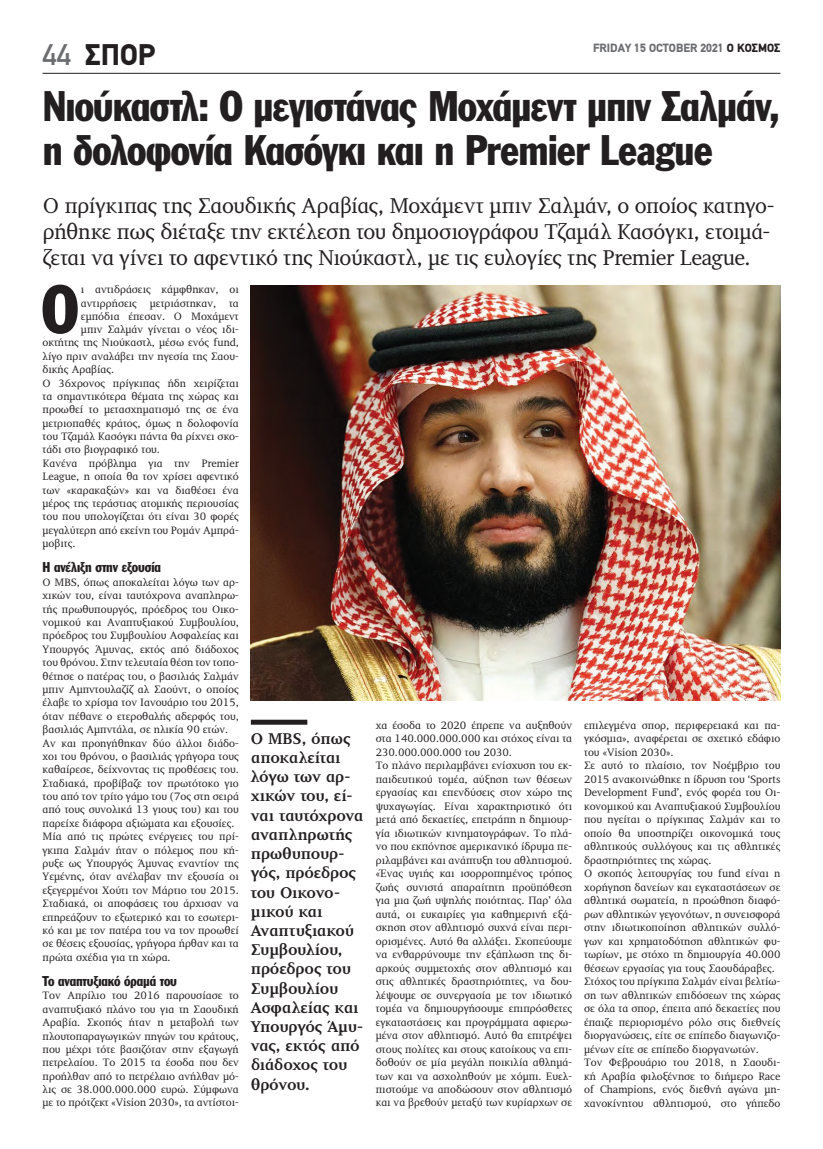
<style>
.page{position:relative;width:823px;height:1149px;background:#fff}
.page>*{position:absolute;margin:0;border:0;box-sizing:border-box;transform-origin:0 0}
.t1{font:66.6px "Franklin Gothic Greek Cond";color:#231f20}
.t2{font:42px/44px "Franklin Gothic Greek Cond";letter-spacing:-.015em;color:#231f20}
.t3{font:900 30px "PF Din Text";color:#231f20}
.t4{font:22px/26.4px "PF Diplomat";letter-spacing:-.015em;color:#231f20}
.t5{font:700 16px/19.2px "PF Diplomat";letter-spacing:-.02em;color:#231f20}
.t6{font:14px "Franklin Gothic Greek Cond";letter-spacing:-.01em;color:#231f20}
.t7{font:900 12px "PF Din Text";color:#6c6d70}
.t8{font:11px/13.5px "PF Diplomat";color:#231f20}
.s1{font-weight:500;color:#6c6d70}
.s2{color:#231f20}
</style>
<div class="page">
<hr style="left:43px;top:73px;width:737px;height:1px;background:#231f20">
<div style="left:251px;top:719px;width:56px;height:5px;background:#231f20"></div>
<img style="left:251px;top:285px;width:529px;height:415px">
<h3 class="t3" style="left:43px;top:37px;width:114px"><span class="s1">44</span> ΣΠΟΡ</h3>
<p class="t7" style="left:592px;top:40px;width:189px">FRIDAY 15 OCTOBER 2021 <span class="s2">Ο ΚΟΣΜΟΣ</span></p>
<h2 class="t2" style="left:43px;top:84px;width:738px">Νιούκαστλ: Ο μεγιστάνας Μοχάμεντ μπιν Σαλμάν, η δολοφονία Κασόγκι και η Premier League</h2>
<h3 class="t4" style="left:43px;top:192px;width:732px">Ο πρίγκιπας της Σαουδικής Αραβίας, Μοχάμεντ μπιν Σαλμάν, ο οποίος κατηγο&shy;ρήθηκε πως διέταξε την εκτέλεση του δημοσιογράφου Τζαμάλ Κασόγκι, ετοιμά&shy;ζεται να γίνει το αφεντικό της Νιούκαστλ, με τις ευλογίες της Premier League.</h3>
<h1 class="t1" style="left:42px;top:271px;width:38px">Ο</h1>
<p class="t8" style="left:81px;top:283px;width:159px">ι αντιδράσεις κάμφθηκαν, οι</p>
<p class="t8" style="left:81px;top:296px;width:159px">αντιρρήσεις μετριάστηκαν, τα</p>
<p class="t8" style="left:81px;top:309px;width:159px">εμπόδια έπεσαν. Ο Μοχάμεντ</p>
<p class="t8" style="left:81px;top:323px;width:159px">μπιν Σαλμάν γίνεται ο νέος ιδι-</p>
<p class="t8" style="left:43px;top:336px;width:198px">οκτήτης της Νιούκαστλ, μέσω ενός fund,</p>
<p class="t8" style="left:43px;top:349px;width:198px">λίγο πριν αναλάβει την ηγεσία της Σαου-</p>
<p class="t8" style="left:43px;top:363px;width:73px">δικής Αραβίας.</p>
<p class="t8" style="left:43px;top:376px;width:198px">Ο 36χρονος πρίγκιπας ήδη χειρίζεται</p>
<p class="t8" style="left:43px;top:389px;width:198px">τα σημαντικότερα θέματα της χώρας και</p>
<p class="t8" style="left:43px;top:403px;width:198px">προωθεί το μετασχηματισμό της σε ένα</p>
<p class="t8" style="left:43px;top:416px;width:198px">μετριοπαθές κράτος, όμως η δολοφονία</p>
<p class="t8" style="left:43px;top:430px;width:198px">του Τζαμάλ Κασόγκι πάντα θα ρίχνει σκο-</p>
<p class="t8" style="left:43px;top:443px;width:119px">τάδι στο βιογραφικό του.</p>
<p class="t8" style="left:43px;top:456px;width:198px">Κανένα πρόβλημα για την Premier</p>
<p class="t8" style="left:43px;top:470px;width:198px">League, η οποία θα τον χρίσει αφεντικό</p>
<p class="t8" style="left:43px;top:483px;width:198px">των «καρακαξών» και να διαθέσει ένα</p>
<p class="t8" style="left:43px;top:496px;width:198px">μέρος της τεράστιας ατομικής περιουσίας</p>
<p class="t8" style="left:43px;top:510px;width:198px">του που υπολογίζεται ότι είναι 30 φορές</p>
<p class="t8" style="left:43px;top:523px;width:198px">μεγαλύτερη από εκείνη του Ρομάν Αμπρά-</p>
<p class="t8" style="left:43px;top:537px;width:34px">μοβιτς.</p>
<p class="t6" style="left:43px;top:559px;width:120px">Η ανέλιξη στην εξουσία</p>
<p class="t8" style="left:43px;top:575px;width:198px">Ο MBS, όπως αποκαλείται λόγω των αρ&shy;χικών του, είναι ταυτόχρονα αναπληρω&shy;τής πρωθυπουργός, πρόεδρος του Οικο&shy;νομικού και Αναπτυξιακού Συμβουλίου, πρόεδρος του Συμβουλίου Ασφαλείας και Υπουργός Άμυνας, εκτός από διάδοχος του θρόνου. Στην τελευταία θέση τον τοπο&shy;θέτησε ο πατέρας του, ο βασιλιάς Σαλμάν μπιν Αμπντουλαζίζ αλ Σαούντ, ο οποίος έλαβε το χρίσμα τον Ιανουάριο του 2015, όταν πέθανε ο ετεροθαλής αδερφός του, βασιλιάς Αμπντάλα, σε ηλικία 90 ετών.<br>Αν και προηγήθηκαν δύο άλλοι διάδο&shy;χοι του θρόνου, ο βασιλιάς γρήγορα τους καθαίρεσε, δείχνοντας τις προθέσεις του.<br>Σταδιακά, προβίβαζε τον πρωτότοκο γιο του από τον τρίτο γάμο του (7ος στη σειρά από τους συνολικά 13 γιους του) και του παρείχε διάφορα αξιώματα και εξουσίες.<br>Μία από τις πρώτες ενέργειες του πρί&shy;γκιπα Σαλμάν ήταν ο πόλεμος που κή&shy;ρυξε ως Υπουργός Άμυνας εναντίον της Υεμένης, όταν ανέλαβαν την εξουσία οι εξεγερμένοι Χούτι τον Μάρτιο του 2015.<br>Σταδιακά, οι αποφάσεις του άρχισαν να επηρεάζουν το εξωτερικό και το εσωτερι&shy;κό και με τον πατέρα του να τον προωθεί σε θέσεις εξουσίας, γρήγορα ήρθαν και τα πρώτα σχέδια για τη χώρα.</p>
<p class="t6" style="left:43px;top:972px;width:136px">Το αναπτυξιακό όραμά του</p>
<p class="t8" style="left:43px;top:988px;width:198px;text-align:justify">Τον Απρίλιο του 2016 παρουσίασε το αναπτυξιακό πλάνο του για τη Σαουδική Αραβία. Σκοπός ήταν η μεταβολή των πλουτοπαραγωγικών πηγών του κράτους, που μέχρι τότε βασιζόταν στην εξαγωγή πετρελαίου. Το 2015 τα έσοδα που δεν προήλθαν από το πετρέλαιο ανήλθαν μό&shy;λις σε 38.000.000.000 ευρώ. Σύμφωνα με το πρότζεκτ «Vision 2030», τα αντίστοι-</p>
<p class="t5" style="left:251px;top:728px;width:114px">Ο MBS, όπως αποκαλείται λόγω των αρ&shy;χικών του, εί&shy;ναι ταυτόχρονα αναπληρωτής πρωθυπουρ&shy;γός, πρόεδρος του Οικονο&shy;μικού και<br>Αναπτυξιακού<br>Συμβουλίου, πρόεδρος του<br>Συμβουλίου<br>Ασφαλείας και<br>Υπουργός Άμυ&shy;νας, εκτός από διάδοχος του θρόνου.</p>
<p class="t8" style="left:375px;top:718px;width:198px">χα έσοδα το 2020 έπρεπε να αυξηθούν στα 140.000.000.000 και στόχος είναι τα 230.000.000.000 του 2030.<br>Το πλάνο περιλαμβάνει ενίσχυση του εκ&shy;παιδευτικού τομέα, αύξηση των θέσεων εργασίας και επενδύσεις στον χώρο της ψυχαγωγίας. Είναι χαρακτηριστικό ότι μετά από δεκαετίες, επετράπη η δημιουρ&shy;γία ιδιωτικών κινηματογράφων. Το πλά&shy;νο που εκπόνησε αμερικανικό ίδρυμα πε&shy;ριλαμβάνει και ανάπτυξη του αθλητισμού. «Ένας υγιής και ισορροπημένος τρόπος ζωής συνιστά απαραίτητη προϋπόθεση για μια ζωή υψηλής ποιότητας. Παρ’ όλα αυτά, οι ευκαιρίες για καθημερινή εξά&shy;σκηση στον αθλητισμό συχνά είναι περι&shy;ορισμένες. Αυτό θα αλλάξει. Σκοπεύουμε να ενθαρρύνουμε την εξάπλωση της δι&shy;αρκούς συμμετοχής στον αθλητισμό και στις αθλητικές δραστηριότητες, να δου&shy;λέψουμε σε συνεργασία με τον ιδιωτικό τομέα να δημιουργήσουμε επιπρόσθετες εγκαταστάσεις και προγράμματα αφιερω&shy;μένα στον αθλητισμό. Αυτό θα επιτρέψει στους πολίτες και στους κατοίκους να επι&shy;δοθούν σε μία μεγάλη ποικιλία αθλημά&shy;των και να ασχοληθούν με χόμπι. Ευελ&shy;πιστούμε να αποδώσουν στον αθλητισμό και να βρεθούν μεταξύ των κυρίαρχων σε</p>
<p class="t8" style="left:583px;top:718px;width:198px">επιλεγμένα σπορ, περιφερειακά και πα&shy;γκόσμια», αναφέρεται σε σχετικό εδάφιο του «Vision 2030».<br>Σε αυτό το πλαίσιο, τον Νοέμβριο του 2015 ανακοινώθηκε η ίδρυση του ‘Sports Development Fund’, ενός φορέα του Οι&shy;κονομικού και Αναπτυξιακού Συμβουλίου που ηγείται ο πρίγκιπας Σαλμάν και το οποίο θα υποστηρίζει οικονομικά τους αθλητικούς συλλόγους και τις αθλητικές δραστηριότητες της χώρας.<br>Ο σκοπός λειτουργίας του fund είναι η χορήγηση δανείων και εγκαταστάσεων σε αθλητικά σωματεία, η προώθηση διαφό&shy;ρων αθλητικών γεγονότων, η συνεισφορά στην ιδιωτικοποίηση αθλητικών συλλό&shy;γων και χρηματοδότηση αθλητικών φυ&shy;τωρίων, με στόχο τη δημιουργία 40.000 θέσεων εργασίας για τους Σαουδάραβες.<br>Στόχος του πρίγκιπα Σαλμάν είναι βελτίω&shy;ση των αθλητικών επιδόσεων της χώρας σε όλα τα σπορ, έπειτα από δεκαετίες που έπαιζε περιορισμένο ρόλο στις διεθνείς διοργανώσεις, είτε σε επίπεδο διαγωνιζο&shy;μένων είτε σε επίπεδο διοργανωτών.<br>Τον Φεβρουάριο του 2018, η Σαουδι&shy;κή Αραβία φιλοξένησε το διήμερο Race of Champions, ενός διεθνή αγώνα μη&shy;χανοκίνητου αθλητισμού, στο γήπεδο</p>
</div>
